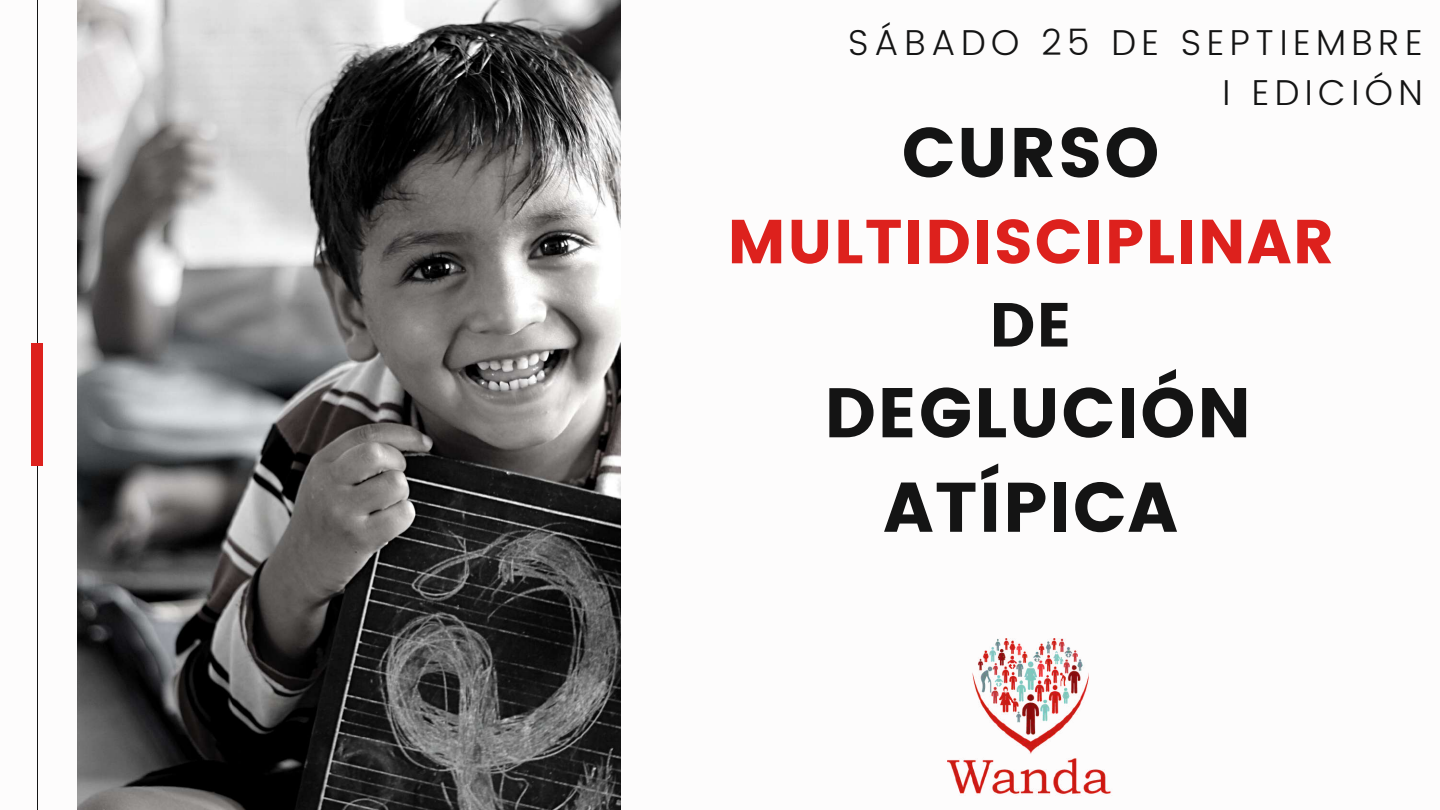
<style>
.page{position:relative;width:1440px;height:810px;background:#fff}
.page>*{position:absolute;margin:0;border:0;box-sizing:border-box;transform-origin:0 0}
.t1{font:70px/94.5px "Poppins";letter-spacing:.02em;color:#141414;text-align:center}
.t2{font:62px "Poppins";letter-spacing:.02em;color:#dd211d}
.t3{font:62px "Poppins";color:#141414}
.t4{font:300 36px/50.2px "Poppins";letter-spacing:.15em;color:#141414;text-align:right}
</style>
<div class="page">
<img style="left:77px;top:0;width:544px;height:810px">
<hr style="left:37px;top:0;width:1px;height:810px;background:#141414">
<div style="left:32px;top:344px;width:11px;height:122px;background:#dd211d"></div>
<img style="left:947px;top:638px;width:165px;height:158px">
<p class="t4" style="left:848px;top:17px;width:576px">SÁBADO 25 DE SEPTIEMBRE<br>I EDICIÓN</p>
<h1 class="t1" style="left:902px;top:106px;width:259px">CURSO</h1>
<h2 class="t2" style="left:727px;top:206px;width:608px">MULTIDISCIPLINAR</h2>
<h2 class="t3" style="left:989px;top:289px;width:84px">DE</h2>
<h1 class="t1" style="left:824px;top:366px;width:429px">DEGLUCIÓN<br>ATÍPICA</h1>
</div>
